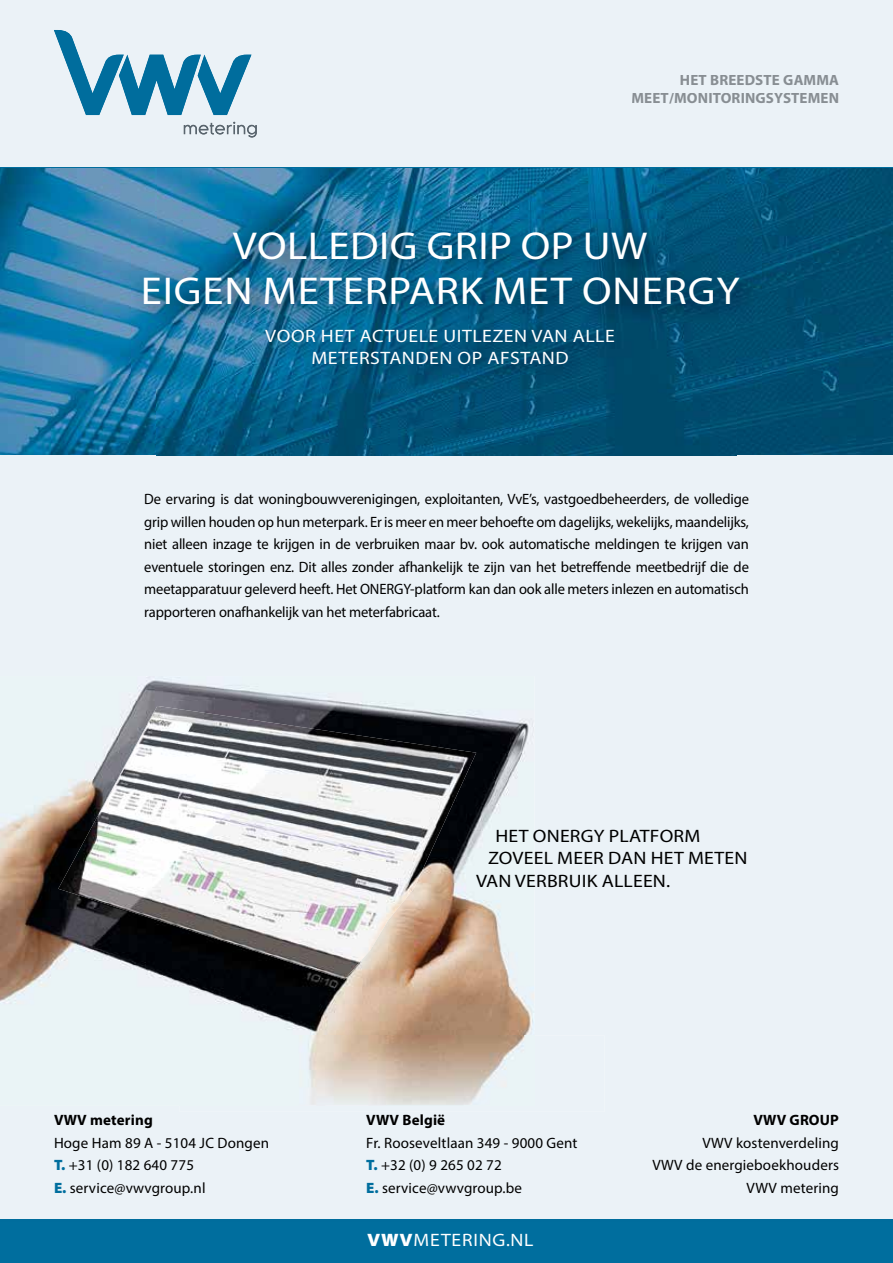
<style>
.page{position:relative;width:893px;height:1263px;background:#fff}
.page>*{position:absolute;margin:0;border:0;box-sizing:border-box;transform-origin:0 0}
.t1{font:39px/45px "Myriad Pro";letter-spacing:.02em;color:#fff;text-align:center;scale:1.1 1}
.t2{font:18px "Myriad Pro";letter-spacing:.01em;color:#000;scale:1.1 1}
.t3{font:18px/22.5px "Myriad Pro";letter-spacing:.025em;color:#fff;text-align:center;scale:1.1 1}
.t4{font:semi-expanded 18px "Myriad Pro";letter-spacing:.045em;color:#fff}
.t5{font:15px/22.5px "Myriad Pro";letter-spacing:.01em;color:#000}
.t6{font:700 15px/18px "Myriad Pro";letter-spacing:.01em;color:#939598;text-align:right}
.t7{font:700 15px "Myriad Pro";letter-spacing:.01em;color:#000}
.s1{font-weight:900;color:#006e9e}
.s2{font-weight:900}
</style>
<div class="page">
<div style="left:0;top:1219px;width:893px;height:44px;background:#006e9e"></div>
<div style="left:0;top:0;width:893px;height:168px;background:#ebf2f7"></div>
<div style="left:681px;top:75px;width:158px;height:11px;background:#ebf2f7"></div>
<div style="left:632px;top:93px;width:206px;height:11px;background:#ebf2f7"></div>
<svg style="left:184px;top:122px;width:73px;height:16px"></svg>
<svg style="left:54px;top:30px;width:198px;height:85px;background:#91bfd4"></svg>
<div style="left:0;top:455px;width:893px;height:764px;background:#ebf2f7"></div>
<img style="left:0;top:676px;width:534px;height:430px">
<div style="left:180px;top:1035px;width:424px;height:77px;background:#ebf2f7"></div>
<img style="left:180px;top:1035px;width:354px;height:71px">
<img style="left:0;top:168px;width:157px;height:287px">
<img style="left:157px;top:168px;width:736px;height:95px">
<img style="left:736px;top:263px;width:157px;height:192px">
<img style="left:157px;top:389px;width:579px;height:66px">
<img style="left:132px;top:220px;width:630px;height:169px">
<p class="t6" style="left:631px;top:71px;width:209px">HET BREEDSTE GAMMA<br>MEET/MONITORINGSYSTEMEN</p>
<h1 class="t1" style="left:141px;top:223px;width:546px">VOLLEDIG GRIP OP UW<br>EIGEN METERPARK MET ONERGY</h1>
<p class="t3" style="left:265px;top:324px;width:319px">VOOR HET ACTUELE UITLEZEN VAN ALLE<br>METERSTANDEN OP AFSTAND</p>
<p class="t5" style="left:144px;top:487px;width:606px;text-align:justify">De ervaring is dat woningbouwverenigingen, exploitanten, VvE’s, vastgoedbeheerders, de volledige grip willen houden op hun meterpark. Er is meer en meer behoefte om dagelijks, wekelijks, maandelijks, niet alleen inzage te krijgen in de verbruiken maar bv. ook automatische meldingen te krijgen van eventuele storingen enz. Dit alles zonder afhankelijk te zijn van het betreffende meetbedrijf die de meetapparatuur geleverd heeft. Het ONERGY-platform kan dan ook alle meters inlezen en automatisch rapporteren onafhankelijk van het meterfabricaat.</p>
<p class="t7" style="left:54px;top:1110px;width:100px">VWV METERING</p>
<p class="t5" style="left:54px;top:1131px;width:217px">Hoge Ham 89 A - 5104 JC Dongen<br><span class="s1">T.</span> +31 (0) 182 640 775<br><span class="s1">E.</span> service@vwvgroup.nl</p>
<p class="t2" style="left:496px;top:824px;width:188px">HET ONERGY PLATFORM</p>
<p class="t2" style="left:488px;top:847px;width:237px">ZOVEEL MEER DAN HET METEN</p>
<p class="t2" style="left:476px;top:869px;width:178px">VAN VERBRUIK ALLEEN.</p>
<p class="t7" style="left:366px;top:1110px;width:80px">VWV BELGIË</p>
<p class="t5" style="left:366px;top:1131px;width:213px">Fr. Rooseveltlaan 349 - 9000 Gent<br><span class="s1">T.</span> +32 (0) 9 265 02 72<br><span class="s1">E.</span> service@vwvgroup.be</p>
<p class="t4" style="left:367px;top:1230px;width:168px"><span class="s2">VWV</span>METERING.NL</p>
<p class="t7" style="left:753px;top:1110px;width:87px">VWV GROUP</p>
<p class="t5" style="left:652px;top:1131px;width:188px;text-align:right">VWV kostenverdeling<br>VWV de energieboekhouders<br>VWV metering</p>
</div>
